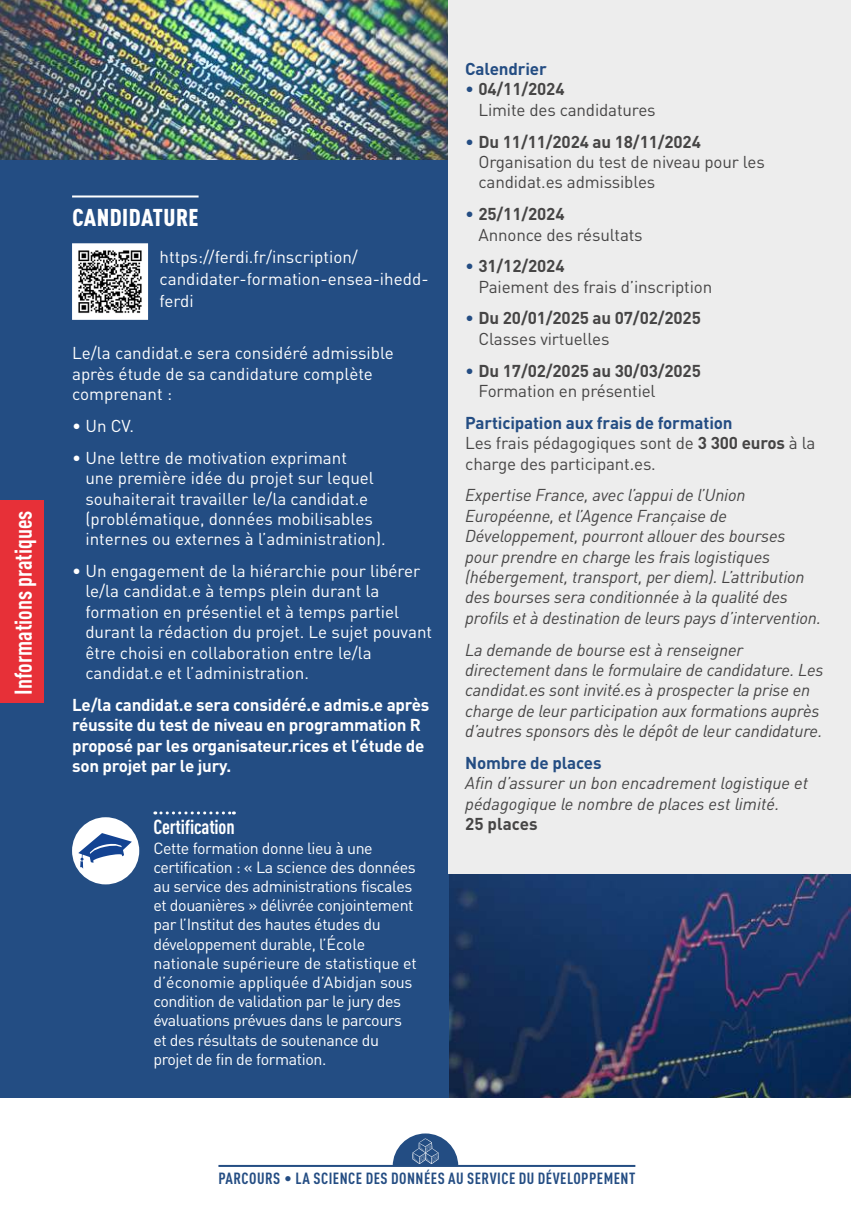
<style>
.page{position:relative;width:851px;height:1208px;background:#fff}
.page>*{position:absolute;margin:0;border:0;box-sizing:border-box;transform-origin:0 0}
.t1{font:700 condensed 24px "DIN Pro";color:#fff}
.t2{font:900 condensed 24px "DIN Pro";letter-spacing:.02em;color:#fff}
.t3{font:700 condensed 20px "DIN Pro";letter-spacing:-.01em;color:#fff}
.t4{font:italic 17px/20.4px "DIN Pro";letter-spacing:-.01em;color:#464545}
.t5{font:17px/20.4px "DIN Pro";color:#fff}
.t6{font:17px/20.4px "DIN Pro";letter-spacing:-.01em;color:#464545}
.t7{font:700 17px/20.4px "DIN Pro";letter-spacing:-.015em;color:#fff}
.t8{font:700 17px/20.4px "DIN Pro";letter-spacing:-.01em;color:#464545}
.t9{font:700 17px "DIN Pro";letter-spacing:-.01em;color:#244d83}
.t10{font:16px/19.2px "DIN Pro";letter-spacing:-.025em;color:#fff}
.t11{font:700 condensed 16px "DIN Pro";letter-spacing:.03em;color:#244d83}
.s1{color:#244d83}
.s2{font-weight:700}
.s3{font-weight:400;color:#244d83}
.s4{font-weight:400}
.s5{font-weight:700;color:#244d83}
.s6{font-weight:400;font-stretch:normal}
</style>
<div class="page">
<img style="left:0;top:0;width:448px;height:160px">
<img style="left:448px;top:873px;width:402px;height:225px">
<div style="left:0;top:160px;width:448px;height:942px;background:#234d83"></div>
<div style="left:448px;top:0;width:402px;height:873px;background:#ededed"></div>
<div style="left:0;top:1098px;width:850px;height:110px;background:#fff"></div>
<hr style="left:218px;top:1165px;width:417px;height:2px;background:#244d83">
<svg style="left:392px;top:1133px;width:66px;height:32px"></svg>
<div style="left:0;top:500px;width:43px;height:203px;background:#e73038"></div>
<div style="left:72px;top:243px;width:76px;height:77px;background:#fff;border:2px solid #fff"></div>
<hr style="left:72px;top:195px;width:126px;height:2px;background:#fff">
<img style="left:78px;top:250px;width:64px;height:63px">
<svg style="left:155px;top:811px;width:79px;height:3px"></svg>
<div style="left:72px;top:817px;width:67px;height:67px;background:#fff;border-radius:50%"></div>
<svg style="left:78px;top:833px;width:54px;height:36px"></svg>
<h1 class="t1" style="left:5px;top:694px;width:186px;rotate:-90deg">Informations pratiques</h1>
<h1 class="t2" style="left:72px;top:199px;width:128px">CANDIDATURE</h1>
<p class="t5" style="left:159px;top:244px;width:270px;line-height:22px">https://ferdi.fr/inscription/ candidater-formation-ensea-ihedd&shy;ferdi</p>
<p class="t5" style="left:72px;top:341px;width:323px">Le/la candidat.e sera considéré admissible après étude de sa candidature complète comprenant :</p>
<p class="t5" style="left:72px;top:414px;width:63px">• Un CV.</p>
<p class="t5" style="left:85px;top:446px;width:302px;text-indent:-13px">• Une lettre de motivation exprimant<br>une première idée du projet sur lequel souhaiterait travailler le/la candidat.e (problématique, données mobilisables internes ou externes à l’administration).</p>
<p class="t5" style="left:85px;top:559px;width:348px;text-indent:-13px">• Un engagement de la hiérarchie pour libérer le/la candidat.e à temps plein durant la formation en présentiel et à temps partiel durant la rédaction du projet. Le sujet pouvant être choisi en collaboration entre le/la candidat.e et l’administration.</p>
<p class="t7" style="left:72px;top:692px;width:359px">Le/la candidat.e sera considéré.e admis.e après réussite du test de niveau en programmation R proposé par les organisateur.rices et l’étude de son projet par le jury.</p>
<p class="t3" style="left:153px;top:812px;width:83px">Certification</p>
<p class="t10" style="left:153px;top:836px;width:265px">Cette formation donne lieu à une certification : « La science des données au service des administrations fiscales et douanières » délivrée conjointement par l’Institut des hautes études du développement durable, l’École nationale supérieure de statistique et d’économie appliquée d’Abidjan sous condition de validation par le jury des évaluations prévues dans le parcours et des résultats de soutenance du projet de fin de formation.</p>
<p class="t9" style="left:465px;top:55px;width:83px">Calendrier</p>
<p class="t6" style="left:478px;top:77px;width:179px;text-indent:-13px"><span class="s1">•</span> <span class="s2">04/11/2024<br></span>Limite des candidatures</p>
<p class="t6" style="left:478px;top:130px;width:288px;text-indent:-13px"><span class="s1">•</span> <span class="s2">Du 11/11/2024 au 18/11/2024<br></span>Organisation du test de niveau pour les candidat.es admissibles</p>
<p class="t6" style="left:478px;top:202px;width:166px;text-indent:-13px"><span class="s1">•</span> <span class="s2">25/11/2024<br></span>Annonce des résultats</p>
<p class="t6" style="left:478px;top:254px;width:235px;text-indent:-13px"><span class="s1">•</span> <span class="s2">31/12/2024<br></span>Paiement des frais d’inscription</p>
<p class="t8" style="left:478px;top:306px;width:224px;text-indent:-13px"><span class="s3">•</span> Du 20/01/2025 au 07/02/2025<br><span class="s4">Classes virtuelles</span></p>
<p class="t8" style="left:478px;top:358px;width:224px;text-indent:-13px"><span class="s3">•</span> Du 17/02/2025 au 30/03/2025<br><span class="s4">Formation en présentiel</span></p>
<p class="t6" style="left:465px;top:411px;width:352px"><span class="s5">Participation aux frais de formation<br></span>Les frais pédagogiques sont de <span class="s2">3 300 euros</span> à la charge des participant.es.</p>
<p class="t4" style="left:465px;top:483px;width:357px">Expertise France, avec l’appui de l’Union Européenne, et l’Agence Française de Développement, pourront allouer des bourses pour prendre en charge les frais logistiques (hébergement, transport, per diem). L’attribution des bourses sera conditionnée à la qualité des profils et à destination de leurs pays d’intervention.</p>
<p class="t4" style="left:465px;top:637px;width:359px">La demande de bourse est à renseigner directement dans le formulaire de candidature. Les candidat.es sont invité.es à prospecter la prise en charge de leur participation aux formations auprès d’autres sponsors dès le dépôt de leur candidature.</p>
<p class="t9" style="left:465px;top:748px;width:138px">Nombre de places</p>
<p class="t4" style="left:465px;top:771px;width:344px">Afin d’assurer un bon encadrement logistique et pédagogique le nombre de places est limité.</p>
<p class="t8" style="left:465px;top:812px;width:74px">25 places</p>
<p class="t11" style="left:218px;top:1166px;width:418px">PARCOURS <span class="s6">•</span> LA SCIENCE DES DONNÉES AU SERVICE DU DÉVELOPPEMENT</p>
</div>
